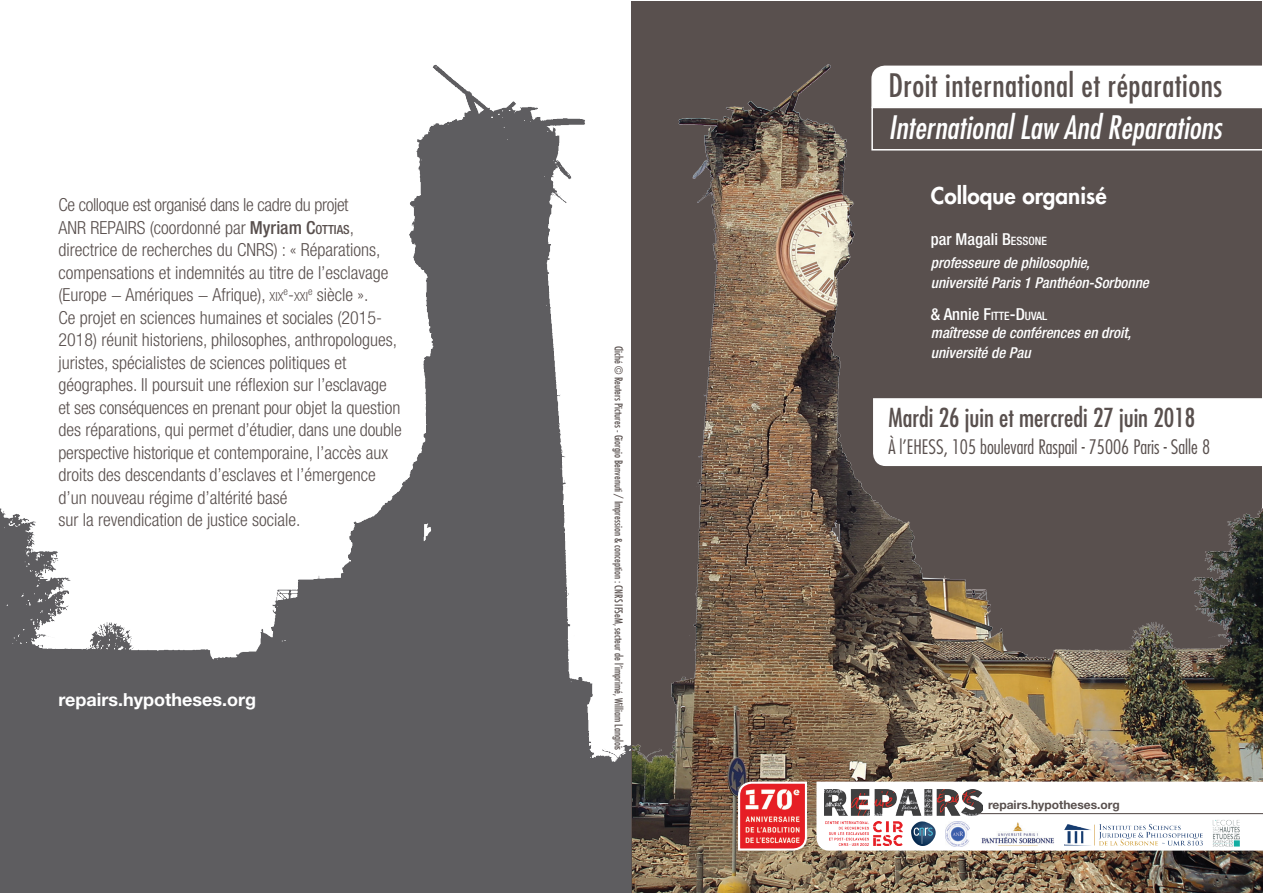
<style>
.page{position:relative;width:1263px;height:893px;background:#fff}
.page>*{position:absolute;margin:0;border:0;box-sizing:border-box;transform-origin:0 0}
.t1{font:condensed 31.5px "Futura Std";letter-spacing:.015em;color:#59504e}
.t2{font:italic condensed 31.5px "Futura Std";color:#fff}
.t3{font:condensed 25.5px "Futura Std";color:#59504e}
.t4{font:800 22.5px "Futura Std";color:#fff}
.t5{font:300 condensed 19.5px "Futura Std";color:#59504e}
.t6{font:300 condensed 18px/22.5px "Helvetica Neue LT Std";color:#59504e}
.t7{font:700 18px "Helvetica Neue LT Std";color:#fff}
.t8{font:500 condensed 16.5px "Helvetica Neue LT Std";color:#fff}
.t9{font:italic 500 condensed 15px/19.8px "Helvetica Neue LT Std";color:#fff}
.t10{font:300 condensed 12.6px "Helvetica Neue LT Std";color:#59504e}
.t11{font:700 12px "Helvetica Neue LT Std";color:#59504e}
.t12{font:500 condensed 11.55px "Helvetica Neue LT Std";color:#fff}
.t13{font:condensed 10.5px "Futura Std";color:#59504e}
.s1{font-weight:500}
.s2{font-weight:500;font-size:12.6px}
.s3{font-size:12.6px}
.s4{font-size:18px}
.s5{font-style:inherit}
.s6{font-size:11.55px}
.s7{font-size:16.5px}
</style>
<div class="page">
<img style="left:0;top:64px;width:631px;height:829px">
<div style="left:631px;top:1px;width:631px;height:891px;background:#59504e"></div>
<img style="left:632px;top:64px;width:631px;height:829px">
<svg style="left:737px;top:780px;width:71px;height:72px"></svg>
<svg style="left:816px;top:782px;width:447px;height:69px"></svg>
<div style="left:873px;top:398px;width:390px;height:68px;background:#fff"></div>
<svg style="left:871px;top:65px;width:392px;height:86px"></svg>
<hr style="left:967px;top:813px;width:296px;height:1px;background:#59504e">
<img style="left:825px;top:789px;width:158px;height:26px">
<img style="left:946px;top:821px;width:24px;height:25px">
<p class="t6" style="left:58px;top:194px;width:332px">Ce colloque est organisé dans le cadre du projet<br>ANR REPAIRS (coordonné par <span class="s1">Myriam</span> <span class="s1">C</span><span class="s2">OTTIAS</span>, directrice de recherches du CNRS) : « Réparations, compensations et indemnités au titre de l’esclavage (Europe − Amériques − Afrique), <span class="s3">XIX</span></p>
<p class="t6" style="left:58px;top:284px;width:345px;text-indent:250px"><sup>e</sup> siècle ».<br>Ce projet en sciences humaines et sociales (2015- 2018) réunit historiens, philosophes, anthropologues, juristes, spécialistes de sciences politiques et géographes. Il poursuit une réflexion sur l’esclavage et ses conséquences en prenant pour objet la question des réparations, qui permet d’étudier, dans une double perspective historique et contemporaine, l’accès aux droits des descendants d’esclaves et l’émergence d’un nouveau régime d’altérité basé<br>sur la revendication de justice sociale.</p>
<p class="t10" style="left:284px;top:290px;width:26px"><sup>e</sup><span class="s4">-</span>XXI</p>
<p class="t7" style="left:58px;top:689px;width:199px">repairs.hypotheses.org</p>
<p class="t13" style="left:625px;top:345px;width:406px;rotate:90deg">Cliché © Reuters Pictures - Giorgio Benvenuti / Impression &amp; conception : CNRS IFSeM, secteur de l’imprimé, William Langlois</p>
<h1 class="t1" style="left:888px;top:67px;width:335px">Droit international et réparations</h1>
<h1 class="t2" style="left:888px;top:109px;width:335px">International Law And Reparations</h1>
<p class="t4" style="left:931px;top:182px;width:177px">Colloque organisé</p>
<p class="t8" style="left:931px;top:230px;width:118px">par Magali <span class="s5">B</span><span class="s6">ESSONE</span></p>
<p class="t9" style="left:931px;top:253px;width:219px">professeure de philosophie, université Paris 1 Panthéon-Sorbonne</p>
<p class="t12" style="left:931px;top:309px;width:118px"><span class="s7">&amp; Annie</span> <span class="s7">F</span>ITTE<span class="s7">-D</span>UVAL</p>
<p class="t9" style="left:931px;top:323px;width:202px">maîtresse de conférences en droit, université de Pau</p>
<h2 class="t3" style="left:888px;top:402px;width:308px">Mardi 26 juin et mercredi 27 juin 2018</h2>
<p class="t5" style="left:888px;top:436px;width:323px">À l’EHESS, 105 boulevard Raspail - 75006 Paris - Salle 8</p>
<p class="t11" style="left:988px;top:797px;width:133px">repairs.hypotheses.org</p>
</div>
